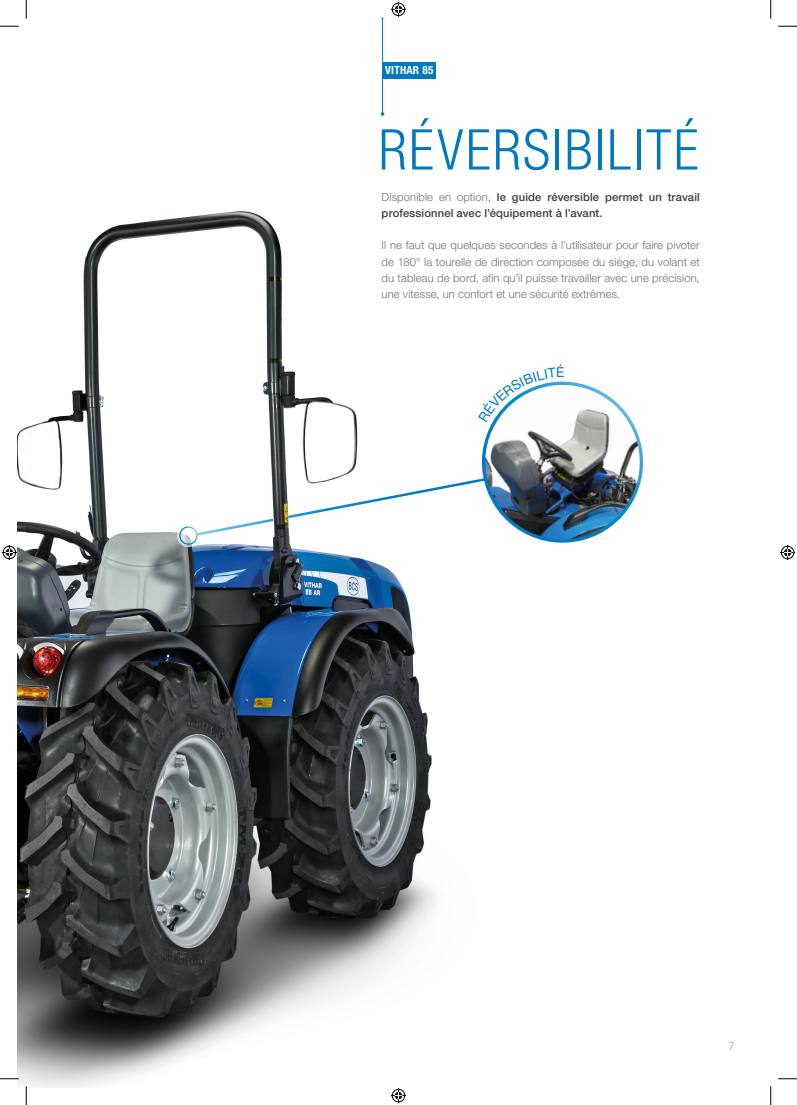
<style>
.page{position:relative;width:797px;height:1105px;background:#fff}
.page>*{position:absolute;margin:0;border:0;box-sizing:border-box;transform-origin:0 0}
.t1{font:300 condensed 56.25px "Helvetica Neue LTW1 G";letter-spacing:.04em;color:#0079c0}
.t2{font:300 11.25px/16.2px "Helvetica Neue LT Std";letter-spacing:.01em;color:#70706f;text-align:justify}
.t3{font:500 11.25px/16.2px "Helvetica Neue LT Std";letter-spacing:.01em;color:#3d3d3c}
.t4{font:700 condensed 11.25px "Helvetica Neue LTW1 G";letter-spacing:.02em;color:#fff}
.t5{font:300 11.25px "Helvetica Neue LT Std";color:#9d9d9d}
.s1{font-weight:300;color:#70706f}
</style>
<div class="page">
<img style="left:17px;top:211px;width:419px;height:876px">
<hr style="left:382px;top:17px;width:1px;height:98px;background:#0079c0">
<div style="left:382px;top:62px;width:54px;height:16px;background:#0079c0"></div>
<svg style="left:176px;top:517px;width:100px;height:31px"></svg>
<svg style="left:0;top:25px;width:19px;height:2px"></svg>
<svg style="left:778px;top:25px;width:19px;height:2px"></svg>
<svg style="left:0;top:1078px;width:19px;height:1px"></svg>
<svg style="left:778px;top:1078px;width:19px;height:1px"></svg>
<svg style="left:25px;top:0;width:2px;height:19px"></svg>
<svg style="left:25px;top:1086px;width:2px;height:19px"></svg>
<svg style="left:770px;top:0;width:1px;height:19px"></svg>
<svg style="left:770px;top:1086px;width:1px;height:19px"></svg>
<svg style="left:391px;top:2px;width:15px;height:15px"></svg>
<svg style="left:391px;top:1088px;width:15px;height:15px"></svg>
<svg style="left:2px;top:545px;width:15px;height:15px"></svg>
<svg style="left:780px;top:545px;width:15px;height:15px"></svg>
<svg style="left:285px;top:365px;width:359px;height:191px"></svg>
<p class="t4" style="left:385px;top:63px;width:50px">VITHAR 85</p>
<p class="t1" style="left:378px;top:117px;width:321px">RÉVERSIBILITÉ</p>
<p class="t3" style="left:381px;top:188px;width:320px"><span class="s1">Disponible en option,</span> le guide réversible permet un travail professionnel avec l’équipement à l’avant.</p>
<p class="t2" style="left:381px;top:237px;width:320px">Il ne faut que quelques secondes à l’utilisateur pour faire pivoter de 180° la tourelle de direction composée du siège, du volant et du tableau de bord, afin qu’il puisse travailler avec une précision, une vitesse, un confort et une sécurité extrêmes.</p>
<p class="t5" style="left:728px;top:1039px;width:8px">7</p>
</div>
